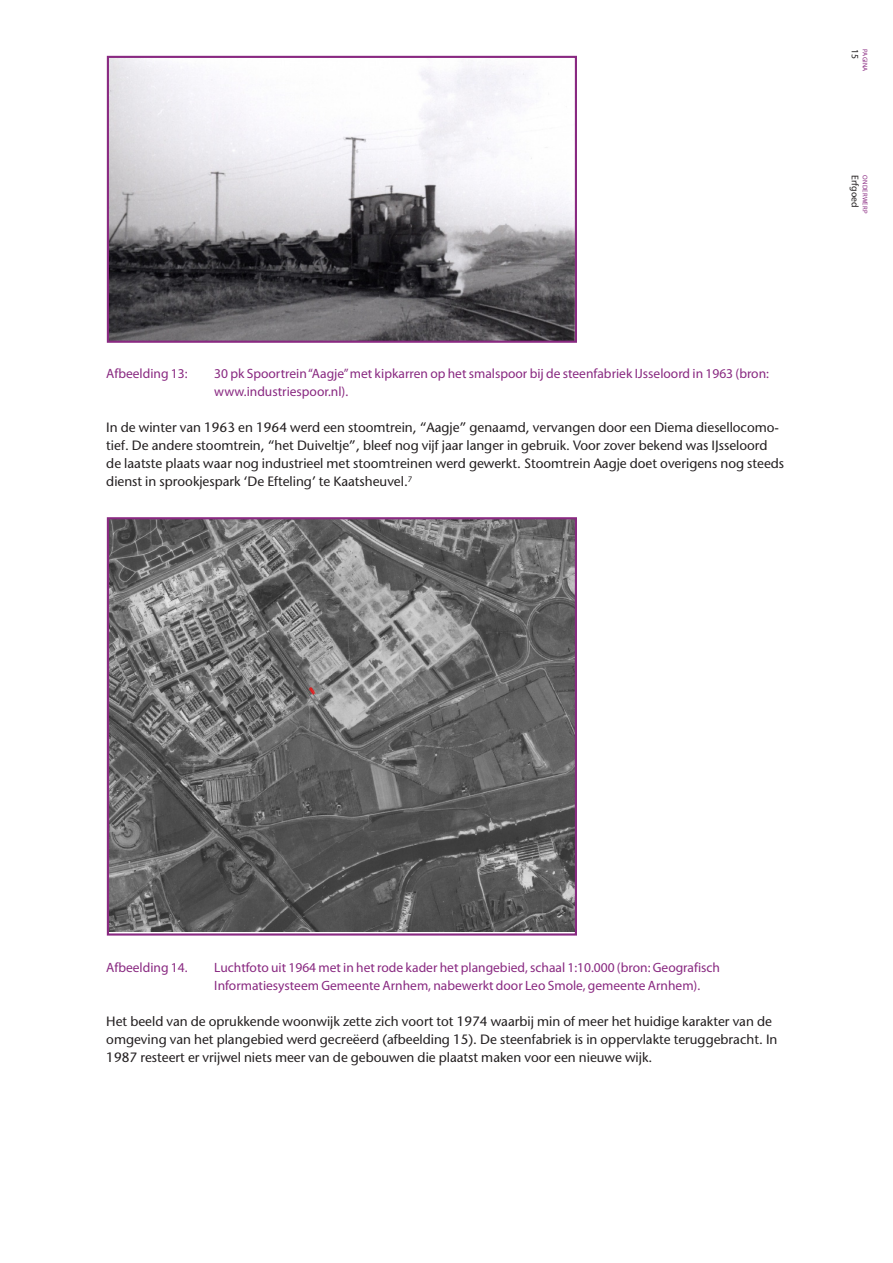
<style>
.page{position:relative;width:893px;height:1263px;background:#fff}
.page>*{position:absolute;margin:0;border:0;box-sizing:border-box;transform-origin:0 0}
.A_Plat{font:13.5px/18px "Stone Sans";color:#231f20}
.A_Fotobijschrift{font:13.5px/18px "Myriad Pro";color:#892981}
.t1{font:9.75px "Myriad Pro";color:#231f20}
.t2{font:6.75px "Myriad Pro";letter-spacing:.02em;color:#892981}
</style>
<div class="page">
<img style="left:110px;top:59px;width:464px;height:281px">
<div style="left:107px;top:56px;width:470px;height:287px;border:2px solid #892981"></div>
<img style="left:110px;top:520px;width:464px;height:411px">
<div style="left:107px;top:517px;width:470px;height:418px;border:2px solid #892981"></div>
<p class="A_Fotobijschrift" style="left:106px;top:364px;width:83px">Afbeelding 13:</p>
<p class="A_Fotobijschrift" style="left:214px;top:364px;width:556px">30 pk Spoortrein “Aagje” met kipkarren op het smalspoor bij de steenfabriek IJsseloord in 1963 (bron: www.industriespoor.nl).</p>
<p class="A_Plat" style="left:106px;top:418px;width:679px">In de winter van 1963 en 1964 werd een stoomtrein, “Aagje” genaamd, vervangen door een Diema diesellocomo&shy;tief. De andere stoomtrein, “het Duiveltje”, bleef nog vijf jaar langer in gebruik. Voor zover bekend was IJsseloord de laatste plaats waar nog industrieel met stoomtreinen werd gewerkt. Stoomtrein Aagje doet overigens nog steeds dienst in sprookjespark ‘De Efteling’ te Kaatsheuvel.<sup>7</sup></p>
<p class="t1" style="left:861px;top:49px;width:12px;rotate:90deg">15</p>
<p class="t2" style="left:869px;top:49px;width:24px;rotate:90deg">PAGINA</p>
<p class="t1" style="left:861px;top:175px;width:34px;rotate:90deg">Erfgoed</p>
<p class="t2" style="left:869px;top:175px;width:39px;rotate:90deg">ONDERWERP</p>
<p class="A_Fotobijschrift" style="left:106px;top:958px;width:83px">Afbeelding 14.</p>
<p class="A_Fotobijschrift" style="left:214px;top:958px;width:507px">Luchtfoto uit 1964 met in het rode kader het plangebied, schaal 1:10.000 (bron: Geografisch<br>Informatiesysteem Gemeente Arnhem, nabewerkt door Leo Smole, gemeente Arnhem).</p>
<p class="A_Plat" style="left:106px;top:1012px;width:673px">Het beeld van de oprukkende woonwijk zette zich voort tot 1974 waarbij min of meer het huidige karakter van de omgeving van het plangebied werd gecreëerd (afbeelding 15). De steenfabriek is in oppervlakte teruggebracht. In<br>1987 resteert er vrijwel niets meer van de gebouwen die plaatst maken voor een nieuwe wijk.</p>
</div>
